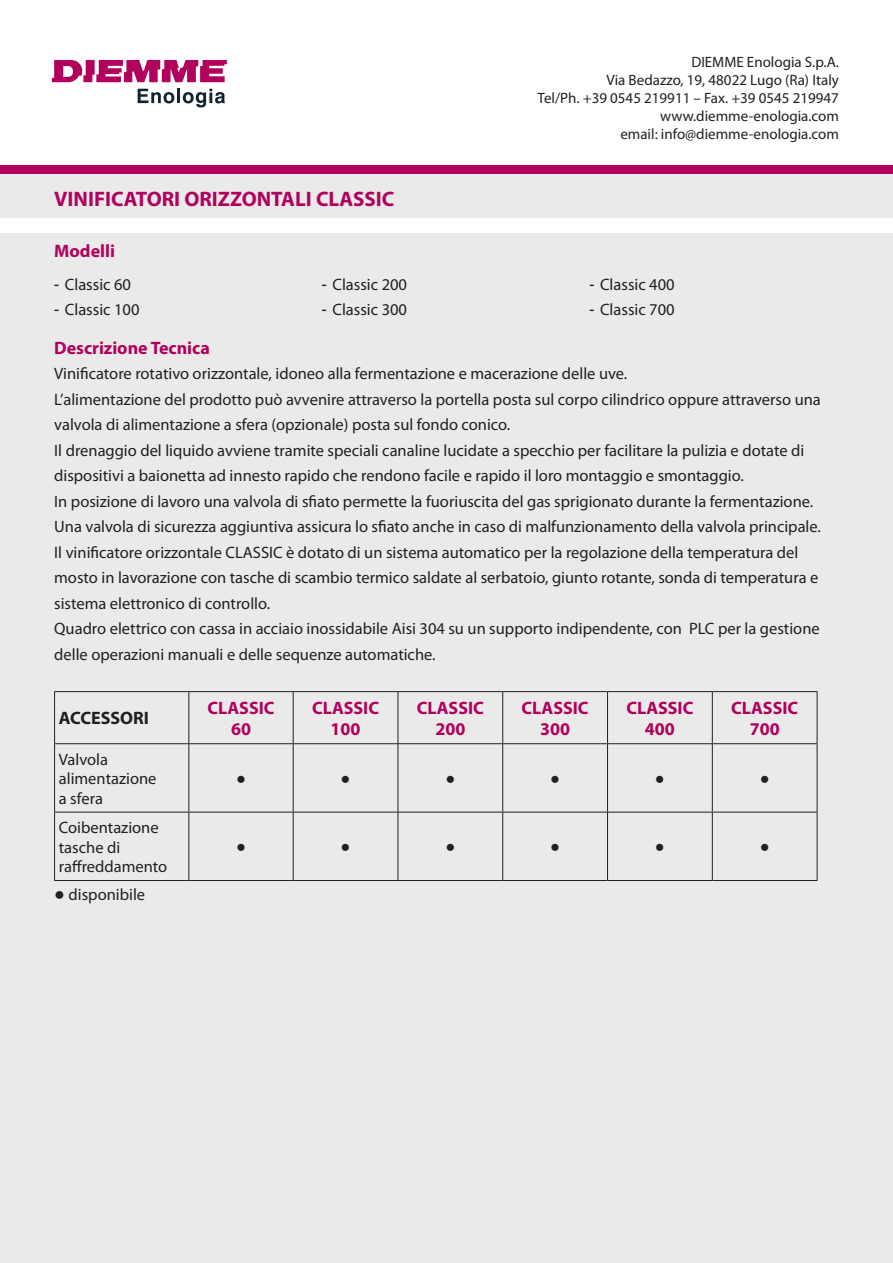
<style>
.page{position:relative;width:893px;height:1263px;background:#fff}
.page>*{position:absolute;margin:0;border:0;box-sizing:border-box;transform-origin:0 0}
.Titolo_1{font:700 21px "Myriad Pro";color:#b1015c}
.Normale{font:700 18px/21.6px "Myriad Pro";color:#b1015c;text-align:center}
.Normale-2{font:700 18px "Myriad Pro";color:#231f20}
.Normale-3{font:16.5px/25.5px "Myriad Pro";color:#231f20}
.Normale-4{font:16.5px "Arial Narrow";color:#231f20}
.t1{font:15px/18px "Myriad Pro";color:#231f20;text-align:right}
.s1{font-family:"Arial Narrow";font-size:18px}
.s2{font-family:"Arial";font-size:18px}
</style>
<div class="page">
<div style="left:0;top:170px;width:893px;height:1093px;background:#eaeaeb"></div>
<div style="left:0;top:166px;width:893px;height:8px;background:#b1005d"></div>
<div style="left:0;top:218px;width:893px;height:15px;background:#fff"></div>
<hr style="left:54px;top:691px;width:135px;height:1px;background:#231f20">
<hr style="left:54px;top:692px;width:1px;height:51px;background:#231f20">
<hr style="left:189px;top:691px;width:104px;height:1px;background:#231f20">
<hr style="left:188px;top:692px;width:1px;height:51px;background:#231f20">
<hr style="left:293px;top:691px;width:105px;height:1px;background:#231f20">
<hr style="left:293px;top:692px;width:1px;height:51px;background:#231f20">
<hr style="left:398px;top:691px;width:105px;height:1px;background:#231f20">
<hr style="left:398px;top:692px;width:1px;height:51px;background:#231f20">
<hr style="left:503px;top:691px;width:104px;height:1px;background:#231f20">
<hr style="left:502px;top:692px;width:1px;height:51px;background:#231f20">
<hr style="left:607px;top:691px;width:105px;height:1px;background:#231f20">
<hr style="left:607px;top:692px;width:1px;height:51px;background:#231f20">
<hr style="left:712px;top:691px;width:105px;height:1px;background:#231f20">
<hr style="left:712px;top:692px;width:1px;height:51px;background:#231f20">
<hr style="left:817px;top:692px;width:1px;height:51px;background:#231f20">
<hr style="left:54px;top:743px;width:135px;height:1px;background:#231f20">
<hr style="left:54px;top:744px;width:1px;height:68px;background:#231f20">
<hr style="left:189px;top:743px;width:104px;height:1px;background:#231f20">
<hr style="left:188px;top:744px;width:1px;height:68px;background:#231f20">
<hr style="left:293px;top:743px;width:105px;height:1px;background:#231f20">
<hr style="left:293px;top:744px;width:1px;height:68px;background:#231f20">
<hr style="left:398px;top:743px;width:105px;height:1px;background:#231f20">
<hr style="left:398px;top:744px;width:1px;height:68px;background:#231f20">
<hr style="left:503px;top:743px;width:104px;height:1px;background:#231f20">
<hr style="left:502px;top:744px;width:1px;height:68px;background:#231f20">
<hr style="left:607px;top:743px;width:105px;height:1px;background:#231f20">
<hr style="left:607px;top:744px;width:1px;height:68px;background:#231f20">
<hr style="left:712px;top:743px;width:105px;height:1px;background:#231f20">
<hr style="left:712px;top:744px;width:1px;height:68px;background:#231f20">
<hr style="left:817px;top:744px;width:1px;height:68px;background:#231f20">
<hr style="left:54px;top:812px;width:135px;height:1px;background:#231f20">
<hr style="left:54px;top:812px;width:1px;height:68px;background:#231f20">
<hr style="left:189px;top:812px;width:104px;height:1px;background:#231f20">
<hr style="left:188px;top:812px;width:1px;height:68px;background:#231f20">
<hr style="left:293px;top:812px;width:105px;height:1px;background:#231f20">
<hr style="left:293px;top:812px;width:1px;height:68px;background:#231f20">
<hr style="left:398px;top:812px;width:105px;height:1px;background:#231f20">
<hr style="left:398px;top:812px;width:1px;height:68px;background:#231f20">
<hr style="left:503px;top:812px;width:104px;height:1px;background:#231f20">
<hr style="left:502px;top:812px;width:1px;height:68px;background:#231f20">
<hr style="left:607px;top:812px;width:105px;height:1px;background:#231f20">
<hr style="left:607px;top:812px;width:1px;height:68px;background:#231f20">
<hr style="left:712px;top:812px;width:105px;height:1px;background:#231f20">
<hr style="left:712px;top:812px;width:1px;height:68px;background:#231f20">
<hr style="left:817px;top:812px;width:1px;height:68px;background:#231f20">
<hr style="left:54px;top:880px;width:135px;height:1px;background:#231f20">
<hr style="left:189px;top:880px;width:104px;height:1px;background:#231f20">
<hr style="left:293px;top:880px;width:105px;height:1px;background:#231f20">
<hr style="left:398px;top:880px;width:105px;height:1px;background:#231f20">
<hr style="left:503px;top:880px;width:104px;height:1px;background:#231f20">
<hr style="left:607px;top:880px;width:105px;height:1px;background:#231f20">
<hr style="left:712px;top:880px;width:105px;height:1px;background:#231f20">
<svg style="left:52px;top:60px;width:175px;height:22px"></svg>
<svg style="left:138px;top:89px;width:36px;height:14px"></svg>
<hr style="left:177px;top:89px;width:3px;height:14px;background:#112530">
<svg style="left:183px;top:89px;width:42px;height:18px"></svg>
<p class="Titolo_1" style="left:54px;top:186px;width:342px">VINIFICATORI ORIZZONTALI CLASSIC</p>
<p class="Normale" style="left:54px;top:240px;width:62px">Modelli</p>
<p class="Normale-3" style="left:54px;top:271px;width:78px"><span class="s1">-</span> Classic 60</p>
<p class="Normale-3" style="left:54px;top:297px;width:87px"><span class="s1">-</span> Classic 100</p>
<p class="Normale-3" style="left:322px;top:271px;width:87px"><span class="s1">-</span> Classic 200</p>
<p class="Normale-3" style="left:322px;top:297px;width:87px"><span class="s1">-</span> Classic 300</p>
<p class="t1" style="left:607px;top:53px;width:234px">DIEMME Enologia S.p.A.<br>Via Bedazzo, 19, 48022 Lugo (Ra) Italy</p>
<p class="t1" style="left:538px;top:89px;width:303px">Tel/Ph. +39 0545 219911 – Fax. +39 0545 219947 www.diemme-enologia.com</p>
<p class="t1" style="left:620px;top:125px;width:220px">email: info@diemme-enologia.com</p>
<p class="Normale-3" style="left:589px;top:271px;width:87px"><span class="s1">-</span> Classic 400</p>
<p class="Normale-3" style="left:589px;top:297px;width:87px"><span class="s1">-</span> Classic 700</p>
<p class="Normale" style="left:54px;top:336px;width:157px">Descrizione Tecnica</p>
<p class="Normale-3" style="left:54px;top:361px;width:575px">Vinificatore rotativo orizzontale, idoneo alla fermentazione e macerazione delle uve.</p>
<p class="Normale-3" style="left:54px;top:386px;width:768px">L’alimentazione del prodotto può avvenire attraverso la portella posta sul corpo cilindrico oppure attraverso una valvola di alimentazione a sfera (opzionale) posta sul fondo conico.</p>
<p class="Normale-3" style="left:54px;top:437px;width:752px">Il drenaggio del liquido avviene tramite speciali canaline lucidate a specchio per facilitare la pulizia e dotate di dispositivi a baionetta ad innesto rapido che rendono facile e rapido il loro montaggio e smontaggio.</p>
<p class="Normale-3" style="left:54px;top:488px;width:761px">In posizione di lavoro una valvola di sfiato permette la fuoriuscita del gas sprigionato durante la fermentazione.</p>
<p class="Normale-3" style="left:54px;top:514px;width:768px">Una valvola di sicurezza aggiuntiva assicura lo sfiato anche in caso di malfunzionamento della valvola principale.</p>
<p class="Normale-3" style="left:54px;top:539px;width:766px">Il vinificatore orizzontale CLASSIC è dotato di un sistema automatico per la regolazione della temperatura del mosto in lavorazione con tasche di scambio termico saldate al serbatoio, giunto rotante, sonda di temperatura e sistema elettronico di controllo.</p>
<p class="Normale-3" style="left:54px;top:616px;width:767px">Quadro elettrico con cassa in acciaio inossidabile Aisi 304 su un supporto indipendente, con PLC per la gestione delle operazioni manuali e delle sequenze automatiche.</p>
<p class="Normale-2" style="left:59px;top:707px;width:91px">ACCESSORI</p>
<p class="Normale" style="left:207px;top:696px;width:69px">CLASSIC<br>60</p>
<p class="Normale" style="left:312px;top:696px;width:69px">CLASSIC<br>100</p>
<p class="Normale" style="left:417px;top:696px;width:69px">CLASSIC<br>200</p>
<p class="Normale" style="left:522px;top:696px;width:69px">CLASSIC<br>300</p>
<p class="Normale" style="left:626px;top:696px;width:69px">CLASSIC<br>400</p>
<p class="Normale" style="left:731px;top:696px;width:69px">CLASSIC<br>700</p>
<p class="Normale-3" style="left:59px;top:749px;width:99px;line-height:19.5px">Valvola alimentazione a sfera</p>
<p class="Normale-4" style="left:236px;top:766px;width:11px">●</p>
<p class="Normale-4" style="left:341px;top:766px;width:11px">●</p>
<p class="Normale-4" style="left:445px;top:766px;width:11px">●</p>
<p class="Normale-4" style="left:550px;top:766px;width:11px">●</p>
<p class="Normale-4" style="left:655px;top:766px;width:11px">●</p>
<p class="Normale-4" style="left:760px;top:766px;width:11px">●</p>
<p class="Normale-3" style="left:59px;top:817px;width:110px;line-height:19.5px">Coibentazione tasche di raffreddamento</p>
<p class="Normale-3" style="left:54px;top:882px;width:92px"><span class="s2">●</span> disponibile</p>
<p class="Normale-4" style="left:236px;top:834px;width:11px">●</p>
<p class="Normale-4" style="left:341px;top:834px;width:11px">●</p>
<p class="Normale-4" style="left:445px;top:834px;width:11px">●</p>
<p class="Normale-4" style="left:550px;top:834px;width:11px">●</p>
<p class="Normale-4" style="left:655px;top:834px;width:11px">●</p>
<p class="Normale-4" style="left:760px;top:834px;width:11px">●</p>
</div>
